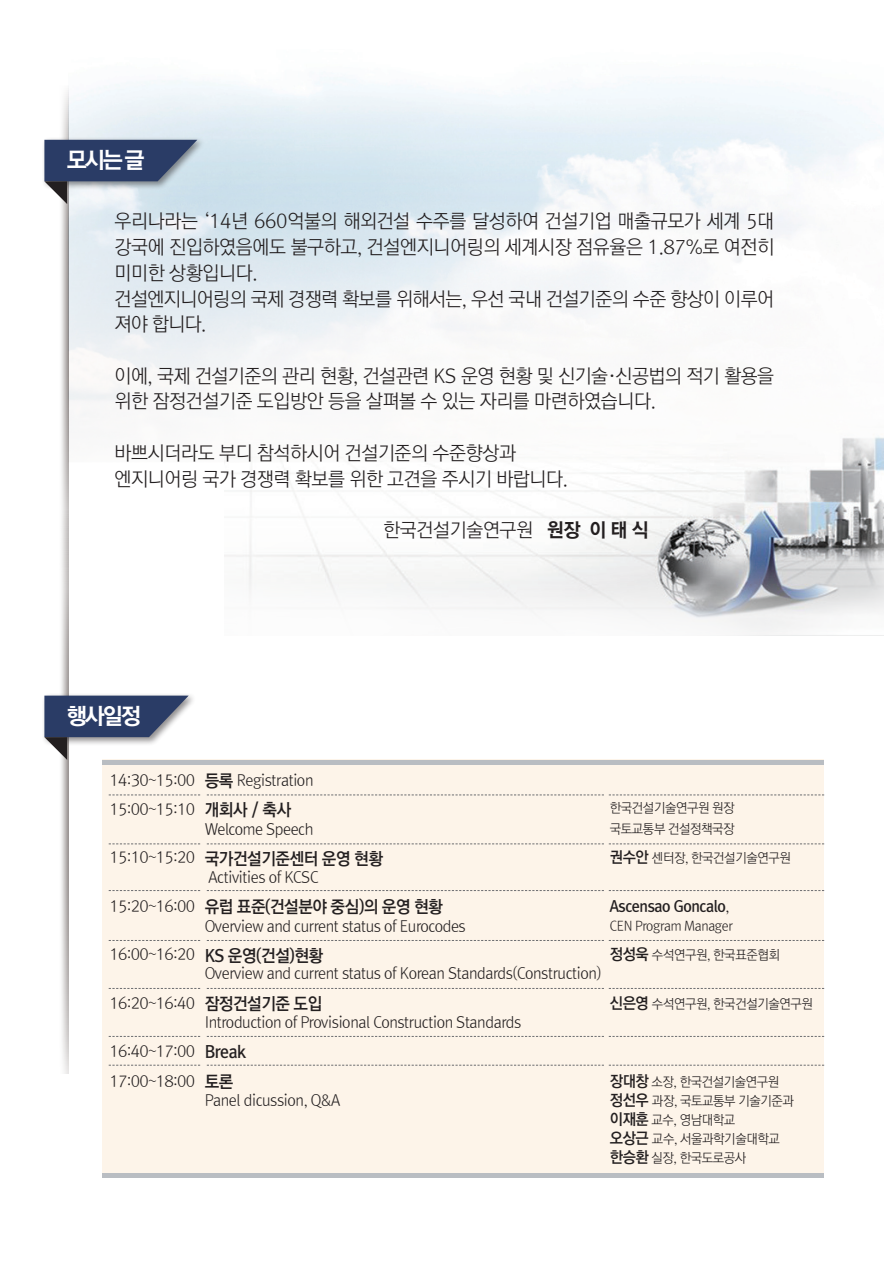
<style>
.page{position:relative;width:893px;height:1263px;background:#fff}
.page>*{position:absolute;margin:0;border:0;box-sizing:border-box;transform-origin:0 0}
.t1{font:22.5px "Rix Go EB";letter-spacing:-.1em;color:#fff}
.t2{font:19.35px/25.7px "Rix Go L";letter-spacing:-.02em;color:#231f20}
.t3{font:16.95px/29.4px "Rix Go B";letter-spacing:-.03em;color:#231f20;scale:.96 1}
.t4{font:15.45px "Rix Go L";letter-spacing:-.03em;color:#231f20;scale:.96 1}
.t5{font:15.45px/29.4px "Rix Go L";letter-spacing:-.05em;color:#231f20}
.t6{font:15.45px "Rix Go L";letter-spacing:-.03em;color:#231f20}
.t7{font:15.45px "Rix Go B";letter-spacing:-.03em;color:#231f20;scale:.96 1}
.t8{font:13.2px/19px "Rix Go L";letter-spacing:-.03em;color:#231f20;scale:.96 1}
.s1{font-family:"Rix Go EB"}
.s2{font-family:"Rix Go B";font-size:16.95px}
.s3{font-family:"Rix Go B";font-size:15.45px}
.s4{font-family:"Rix Go L"}
</style>
<div class="page">
<img style="left:225px;top:420px;width:658px;height:216px">
<img style="left:61px;top:590px;width:8px;height:484px">
<img style="left:61px;top:88px;width:8px;height:502px">
<div style="left:42px;top:693px;width:155px;height:53px;background:#231f20;opacity:.5"></div>
<svg style="left:44px;top:696px;width:145px;height:64px"></svg>
<div style="left:42px;top:137px;width:164px;height:54px;background:#231f20;opacity:.5"></div>
<svg style="left:44px;top:140px;width:153px;height:64px;background:#6e7d97"></svg>
<div style="left:102px;top:760px;width:722px;height:418px;background:#fdf4e9"></div>
<svg style="left:109px;top:794px;width:91px;height:1px"></svg>
<svg style="left:207px;top:794px;width:617px;height:1px"></svg>
<svg style="left:109px;top:843px;width:91px;height:1px"></svg>
<svg style="left:207px;top:843px;width:617px;height:1px"></svg>
<svg style="left:109px;top:890px;width:91px;height:1px"></svg>
<svg style="left:207px;top:890px;width:617px;height:1px"></svg>
<svg style="left:109px;top:940px;width:91px;height:1px"></svg>
<svg style="left:207px;top:940px;width:617px;height:1px"></svg>
<svg style="left:109px;top:988px;width:91px;height:1px"></svg>
<svg style="left:207px;top:988px;width:617px;height:1px"></svg>
<svg style="left:109px;top:1036px;width:91px;height:1px"></svg>
<svg style="left:207px;top:1036px;width:617px;height:1px"></svg>
<svg style="left:109px;top:1065px;width:91px;height:1px"></svg>
<svg style="left:207px;top:1065px;width:617px;height:1px"></svg>
<hr style="left:102px;top:1174px;width:722px;height:4px;background:#b9bdc2">
<hr style="left:102px;top:760px;width:722px;height:4px;background:#b9bdc2">
<p class="t1" style="left:67px;top:148px;width:79px">모시는 글</p>
<p class="t2" style="left:115px;top:209px;width:661px">우리나라는 ‘14년 660억불의 해외건설 수주를 달성하여 건설기업 매출규모가 세계 5대 강국에 진입하였음에도 불구하고, 건설엔지니어링의 세계시장 점유율은 1.87%로 여전히 미미한 상황입니다.<br>건설엔지니어링의 국제 경쟁력 확보를 위해서는, 우선 국내 건설기준의 수준 향상이 이루어 져야 합니다.</p>
<p class="t2" style="left:115px;top:363px;width:661px">이에, 국제 건설기준의 관리 현황, 건설관련 KS 운영 현황 및 신기술·신공법의 적기 활용을 위한 잠정건설기준 도입방안 등을 살펴볼 수 있는 자리를 마련하였습니다.</p>
<p class="t2" style="left:115px;top:440px;width:455px">바쁘시더라도 부디 참석하시어 건설기준의 수준향상과 엔지니어링 국가 경쟁력 확보를 위한 고견을 주시기 바랍니다.</p>
<p class="t2" style="left:383px;top:518px;width:267px">한국건설기술연구원 <span class="s1">원장 이 태 식</span></p>
<p class="t1" style="left:67px;top:704px;width:76px">행사일정</p>
<p class="t5" style="left:110px;top:765px;width:87px">14:30~15:00<br>15:00~15:10</p>
<p class="t6" style="left:110px;top:849px;width:87px">15:10~15:20</p>
<p class="t6" style="left:110px;top:898px;width:87px">15:20~16:00</p>
<p class="t6" style="left:110px;top:946px;width:87px">16:00~16:20</p>
<p class="t6" style="left:110px;top:994px;width:87px">16:20~16:40</p>
<p class="t5" style="left:110px;top:1037px;width:87px">16:40~17:00<br>17:00~18:00</p>
<p class="t4" style="left:205px;top:772px;width:115px"><span class="s2">등록</span> Registration</p>
<p class="t3" style="left:205px;top:795px;width:92px">개회사 / 축사</p>
<p class="t4" style="left:205px;top:821px;width:115px">Welcome Speech</p>
<p class="t3" style="left:205px;top:843px;width:187px">국가건설기준센터 운영 현황</p>
<p class="t4" style="left:209px;top:869px;width:116px">Activities of KCSC</p>
<p class="t3" style="left:205px;top:892px;width:250px">유럽 표준(건설분야 중심)의 운영 현황</p>
<p class="t4" style="left:205px;top:917px;width:274px">Overview and current status of Eurocodes</p>
<p class="t3" style="left:205px;top:940px;width:125px">KS 운영(건설)현황</p>
<p class="t4" style="left:205px;top:965px;width:415px">Overview and current status of Korean Standards(Construction)</p>
<p class="t3" style="left:205px;top:989px;width:124px">잠정건설기준 도입</p>
<p class="t4" style="left:205px;top:1014px;width:331px">Introduction of Provisional Construction Standards</p>
<p class="t3" style="left:205px;top:1037px;width:44px">Break 토론</p>
<p class="t4" style="left:205px;top:1091px;width:143px">Panel dicussion, Q&amp;A</p>
<p class="t8" style="left:610px;top:798px;width:131px;line-height:20.9px">한국건설기술연구원 원장 국토교통부 건설정책국장</p>
<p class="t8" style="left:610px;top:849px;width:190px"><span class="s3">권수안</span> 센터장, 한국건설기술연구원</p>
<p class="t7" style="left:610px;top:897px;width:126px">Ascensao Goncalo<span class="s4">,</span></p>
<p class="t8" style="left:610px;top:916px;width:130px">CEN Program Manager</p>
<p class="t8" style="left:610px;top:946px;width:179px"><span class="s3">정성욱</span> 수석연구원, 한국표준협회</p>
<p class="t8" style="left:610px;top:994px;width:213px"><span class="s3">신은영</span> 수석연구원, 한국건설기술연구원</p>
<p class="t8" style="left:610px;top:1072px;width:193px"><span class="s3">장대창</span> 소장, 한국건설기술연구원 <span class="s3">정선우</span> 과장, 국토교통부 기술기준과 <span class="s3">이재훈</span> 교수, 영남대학교<br><span class="s3">오상근</span> 교수, 서울과학기술대학교 <span class="s3">한승환</span> 실장, 한국도로공사</p>
</div>
